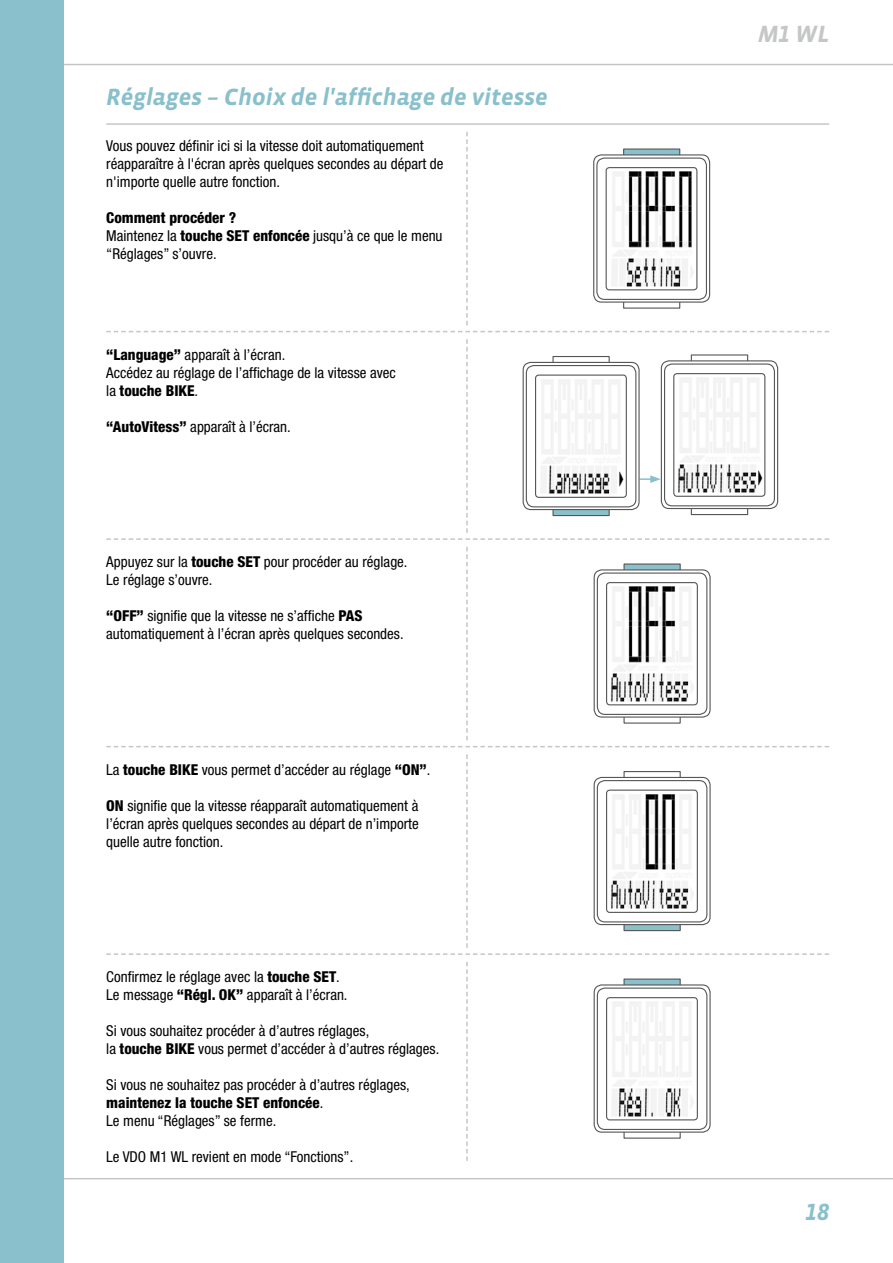
<style>
.page{position:relative;width:893px;height:1263px;background:#fff}
.page>*{position:absolute;margin:0;border:0;box-sizing:border-box;transform-origin:0 0}
.t1{font:italic 700 24px "Vista Sans OT";color:#89c0cb}
.t2{font:italic 700 24px "Vista Sans OT";color:#c5c6c6}
.t3{font:condensed 15px/18px "Helvetica Neue";color:#000}
.s1{font-weight:800}
</style>
<div class="page">
<div style="left:0;top:0;width:64px;height:1263px;background:#89c0cb"></div>
<hr style="left:64px;top:1178px;width:829px;height:1px;background:#c5c6c6">
<hr style="left:64px;top:64px;width:829px;height:1px;background:#c5c6c6">
<hr style="left:106px;top:123px;width:723px;height:2px;background:#c5c6c6">
<svg style="left:466px;top:132px;width:2px;height:193px"></svg>
<svg style="left:466px;top:547px;width:2px;height:193px"></svg>
<svg style="left:466px;top:962px;width:2px;height:199px"></svg>
<svg style="left:106px;top:331px;width:723px;height:1px"></svg>
<svg style="left:106px;top:746px;width:723px;height:1px"></svg>
<svg style="left:106px;top:754px;width:723px;height:201px"></svg>
<div style="left:623px;top:716px;width:58px;height:8px;background:#fff;border:1px solid #565656"></div>
<div style="left:623px;top:563px;width:58px;height:8px;background:#89c0cb;border:1px solid #565656"></div>
<div style="left:594px;top:569px;width:117px;height:149px;border:1px solid #565656;border-radius:8px"></div>
<div style="left:597px;top:572px;width:110px;height:143px;border:1px solid #565656;border-radius:8px"></div>
<img style="left:610px;top:586px;width:84px;height:116px">
<div style="left:606px;top:582px;width:92px;height:123px;border:1px solid #565656;border-radius:3px"></div>
<div style="left:623px;top:924px;width:58px;height:7px;background:#89c0cb;border:1px solid #565656"></div>
<div style="left:623px;top:771px;width:58px;height:7px;background:#fff;border:1px solid #565656"></div>
<div style="left:594px;top:777px;width:117px;height:148px;border:1px solid #565656;border-radius:8px"></div>
<div style="left:597px;top:780px;width:110px;height:142px;border:1px solid #565656;border-radius:8px"></div>
<img style="left:609px;top:791px;width:87px;height:120px">
<div style="left:606px;top:789px;width:92px;height:124px;border:1px solid #565656;border-radius:3px"></div>
<div style="left:623px;top:1131px;width:58px;height:8px;background:#fff;border:1px solid #565656"></div>
<div style="left:623px;top:978px;width:58px;height:8px;background:#89c0cb;border:1px solid #565656"></div>
<div style="left:594px;top:984px;width:117px;height:149px;border:1px solid #565656;border-radius:8px"></div>
<div style="left:597px;top:987px;width:110px;height:143px;border:1px solid #565656;border-radius:8px"></div>
<img style="left:612px;top:1002px;width:82px;height:115px">
<div style="left:606px;top:997px;width:92px;height:123px;border:1px solid #565656;border-radius:3px"></div>
<div style="left:623px;top:301px;width:57px;height:8px;background:#fff;border:1px solid #565656"></div>
<div style="left:623px;top:148px;width:57px;height:8px;background:#89c0cb;border:1px solid #565656"></div>
<div style="left:593px;top:154px;width:117px;height:149px;border:1px solid #565656;border-radius:8px"></div>
<div style="left:596px;top:158px;width:111px;height:142px;border:1px solid #565656;border-radius:8px"></div>
<img style="left:612px;top:171px;width:82px;height:116px">
<div style="left:606px;top:167px;width:91px;height:123px;border:1px solid #565656;border-radius:3px"></div>
<svg style="left:106px;top:339px;width:723px;height:201px"></svg>
<div style="left:552px;top:509px;width:58px;height:7px;background:#89c0cb;border:1px solid #565656"></div>
<div style="left:552px;top:356px;width:58px;height:7px;background:#fff;border:1px solid #565656"></div>
<div style="left:523px;top:362px;width:117px;height:148px;border:1px solid #565656;border-radius:8px"></div>
<div style="left:526px;top:365px;width:110px;height:142px;border:1px solid #565656;border-radius:8px"></div>
<img style="left:538px;top:376px;width:87px;height:120px">
<div style="left:535px;top:374px;width:92px;height:124px;border:1px solid #565656;border-radius:3px"></div>
<h1 class="t1" style="left:106px;top:85px;width:443px">Réglages – Choix de l'affichage de vitesse</h1>
<p class="t3" style="left:106px;top:137px;width:339px">Vous pouvez définir ici si la vitesse doit automatiquement réapparaître à l'écran après quelques secondes au départ de n'importe quelle autre fonction.</p>
<p class="t3" style="left:106px;top:209px;width:338px"><span class="s1">Comment procéder ?<br></span>Maintenez la <span class="s1">touche SET enfoncée</span> jusqu’à ce que le menu “Réglages” s’ouvre.</p>
<p class="t3" style="left:106px;top:345px;width:291px"><span class="s1">“Language”</span> apparaît à l’écran.<br>Accédez au réglage de l’affichage de la vitesse avec la <span class="s1">touche BIKE</span>.</p>
<p class="t3" style="left:106px;top:417px;width:186px"><span class="s1">“AutoVitess”</span> apparaît à l’écran.</p>
<p class="t3" style="left:106px;top:553px;width:303px">Appuyez sur la <span class="s1">touche SET</span> pour procéder au réglage.<br>Le réglage s’ouvre.</p>
<p class="t3" style="left:106px;top:607px;width:299px"><span class="s1">“OFF”</span> signifie que la vitesse ne s’affiche <span class="s1">PAS </span>automatiquement à l’écran après quelques secondes.</p>
<p class="t3" style="left:106px;top:760px;width:326px">La <span class="s1">touche BIKE</span> vous permet d’accéder au réglage <span class="s1">“ON”</span>.</p>
<p class="t3" style="left:106px;top:796px;width:314px;text-align:justify"><span class="s1">ON</span> signifie que la vitesse réapparaît automatiquement à l’écran après quelques secondes au départ de n’importe quelle autre fonction.</p>
<p class="t3" style="left:106px;top:968px;width:243px">Confirmez le réglage avec la <span class="s1">touche SET</span>.<br>Le message <span class="s1">“Régl. OK”</span> apparaît à l’écran.</p>
<p class="t3" style="left:106px;top:1022px;width:334px">Si vous souhaitez procéder à d’autres réglages,<br>la <span class="s1">touche BIKE</span> vous permet d’accéder à d’autres réglages.</p>
<p class="t3" style="left:106px;top:1076px;width:305px">Si vous ne souhaitez pas procéder à d’autres réglages, <span class="s1">maintenez la touche SET enfoncée</span>.<br>Le menu “Réglages” se ferme.</p>
<p class="t3" style="left:106px;top:1148px;width:248px">Le VDO M1 WL revient en mode “Fonctions”.</p>
<h1 class="t2" style="left:758px;top:21px;width:72px">M1 WL</h1>
<h1 class="t1" style="left:806px;top:1199px;width:25px">18</h1>
</div>
